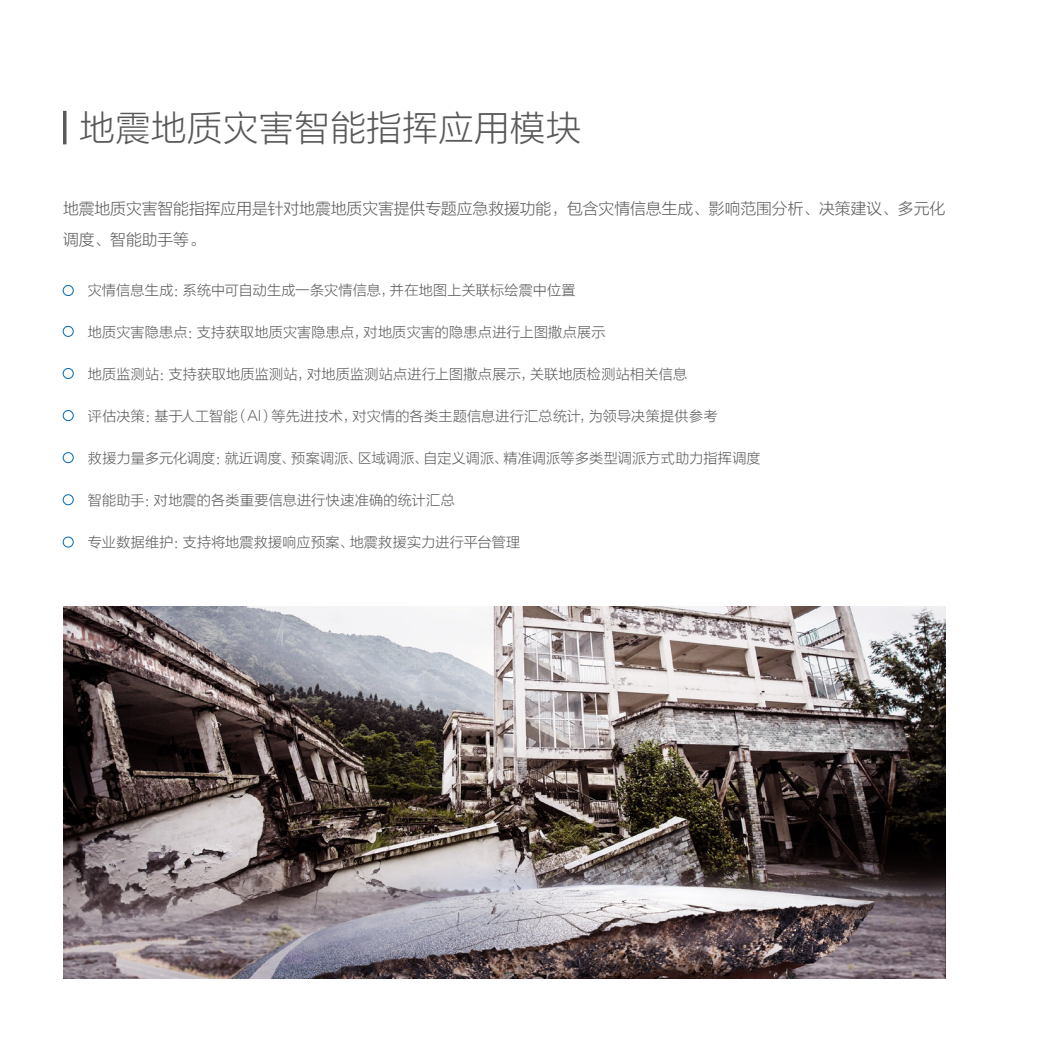
<style>
.page{position:relative;width:1042px;height:1042px;background:#fff}
.page>*{position:absolute;margin:0;border:0;box-sizing:border-box;transform-origin:0 0}
.t1{font:35px "FZLTXHJW GB1 0";letter-spacing:.025em;color:#595757}
.t2{font:15.75px/31.5px "FZLTXHJW GB1 0";color:#595757}
.t3{font:14px "FZLTXHJW GB1 0";letter-spacing:.02em;color:#595757}
</style>
<div class="page">
<img style="left:63px;top:606px;width:882px;height:373px">
<hr style="left:63px;top:111px;width:3px;height:33px;background:#595757">
<div style="left:63px;top:285px;width:10px;height:11px;border:1px solid #0068b7;border-radius:50%"></div>
<div style="left:63px;top:410px;width:10px;height:11px;border:1px solid #0068b7;border-radius:50%"></div>
<div style="left:63px;top:494px;width:10px;height:11px;border:1px solid #0068b7;border-radius:50%"></div>
<div style="left:63px;top:537px;width:10px;height:10px;border:1px solid #0068b7;border-radius:50%"></div>
<div style="left:63px;top:368px;width:10px;height:11px;border:1px solid #0068b7;border-radius:50%"></div>
<div style="left:63px;top:452px;width:10px;height:11px;border:1px solid #0068b7;border-radius:50%"></div>
<div style="left:63px;top:326px;width:10px;height:11px;border:1px solid #0068b7;border-radius:50%"></div>
<h1 class="t1" style="left:80px;top:108px;width:503px">地震地质灾害智能指挥应用模块</h1>
<p class="t2" style="left:63px;top:193px;width:883px">地震地质灾害智能指挥应用是针对地震地质灾害提供专题应急救援功能，包含灾情信息生成、影响范围分析、决策建议、多元化调度、智能助手等。</p>
<p class="t3" style="left:88px;top:282px;width:489px">灾情信息生成：系统中可自动生成一条灾情信息，并在地图上关联标绘震中位置</p>
<p class="t3" style="left:88px;top:324px;width:519px">地质灾害隐患点：支持获取地质灾害隐患点，对地质灾害的隐患点进行上图撒点展示</p>
<p class="t3" style="left:88px;top:366px;width:601px">地质监测站：支持获取地质监测站，对地质监测站点进行上图撒点展示，关联地质检测站相关信息</p>
<p class="t3" style="left:88px;top:408px;width:631px">评估决策：基于人工智能（AI）等先进技术，对灾情的各类主题信息进行汇总统计，为领导决策提供参考</p>
<p class="t3" style="left:88px;top:450px;width:674px">救援力量多元化调度：就近调度、预案调派、区域调派、自定义调派、精准调派等多类型调派方式助力指挥调度</p>
<p class="t3" style="left:88px;top:492px;width:368px">智能助手：对地震的各类重要信息进行快速准确的统计汇总</p>
<p class="t3" style="left:88px;top:534px;width:434px">专业数据维护：支持将地震救援响应预案、地震救援实力进行平台管理</p>
</div>
